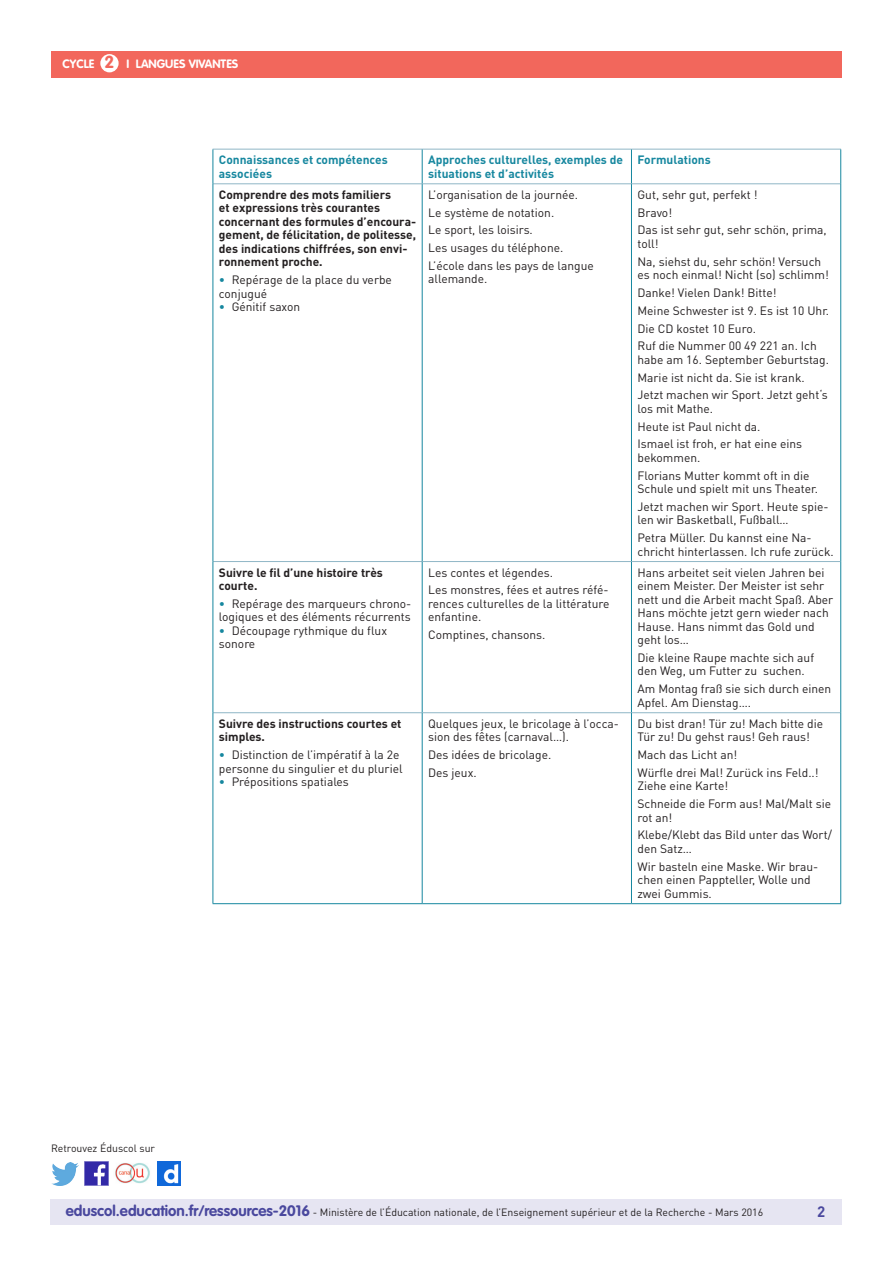
<style>
.page{position:relative;width:893px;height:1263px;background:#fff}
.page>*{position:absolute;margin:0;border:0;box-sizing:border-box;transform-origin:0 0}
.t1{font:700 17.25px "VAG Rounded Std";color:#f2675c}
.t2{font:700 15px "DIN Pro";color:#4a489e}
.Texte_courant_tablea{font:12px/13.5px "DIN Pro";color:#231f20}
.Texte_courant_tablea-2{font:700 12px/13.5px "DIN Pro";color:#231f20}
._08_Liste_à_puces_ni{font:12px/13.5px "DIN Pro";color:#231f20}
.Texte_gras_bleu{font:700 12px/13.5px "DIN Pro";color:#16879f}
.t3{font:700 12px "VAG Rounded Std";color:#fff}
.t4{font:10.5px "DIN Pro";color:#231f20}
.s1{color:#16879f}
.s2{font-family:"VAG Rounded Std";font-weight:700;font-size:15px;color:#4a489e}
</style>
<div class="page">
<div style="left:50px;top:1199px;width:791px;height:26px;background:#e6e5f2"></div>
<div style="left:51px;top:51px;width:791px;height:27px;background:#f2675c"></div>
<div style="left:100px;top:54px;width:19px;height:18px;background:#fff;border-radius:50%"></div>
<img style="left:85px;top:1162px;width:23px;height:23px">
<img style="left:51px;top:1163px;width:28px;height:22px">
<img style="left:158px;top:1162px;width:22px;height:23px">
<img style="left:115px;top:1163px;width:35px;height:21px">
<hr style="left:213px;top:149px;width:209px;height:1px;background:#8fb6c6">
<hr style="left:422px;top:149px;width:209px;height:1px;background:#8fb6c6">
<hr style="left:631px;top:149px;width:210px;height:1px;background:#8fb6c6">
<hr style="left:213px;top:183px;width:209px;height:1px;background:#8fb6c6">
<hr style="left:422px;top:183px;width:209px;height:1px;background:#8fb6c6">
<hr style="left:631px;top:183px;width:209px;height:1px;background:#8fb6c6">
<hr style="left:213px;top:561px;width:209px;height:1px;background:#8fb6c6">
<hr style="left:422px;top:561px;width:209px;height:1px;background:#8fb6c6">
<hr style="left:631px;top:561px;width:209px;height:1px;background:#8fb6c6">
<hr style="left:213px;top:712px;width:209px;height:1px;background:#8fb6c6">
<hr style="left:422px;top:712px;width:209px;height:1px;background:#8fb6c6">
<hr style="left:631px;top:712px;width:209px;height:1px;background:#8fb6c6">
<hr style="left:213px;top:149px;width:1px;height:35px;background:#16879f">
<hr style="left:422px;top:149px;width:1px;height:34px;background:#16879f">
<hr style="left:631px;top:149px;width:1px;height:34px;background:#16879f">
<hr style="left:840px;top:149px;width:1px;height:35px;background:#16879f">
<hr style="left:213px;top:184px;width:1px;height:377px;background:#16879f">
<hr style="left:422px;top:184px;width:1px;height:377px;background:#16879f">
<hr style="left:631px;top:184px;width:1px;height:377px;background:#16879f">
<hr style="left:840px;top:184px;width:1px;height:377px;background:#16879f">
<hr style="left:213px;top:561px;width:1px;height:152px;background:#16879f">
<hr style="left:422px;top:562px;width:1px;height:150px;background:#16879f">
<hr style="left:631px;top:562px;width:1px;height:150px;background:#16879f">
<hr style="left:840px;top:561px;width:1px;height:152px;background:#16879f">
<hr style="left:213px;top:713px;width:1px;height:190px;background:#16879f">
<hr style="left:422px;top:713px;width:1px;height:190px;background:#16879f">
<hr style="left:631px;top:713px;width:1px;height:190px;background:#16879f">
<hr style="left:840px;top:713px;width:1px;height:190px;background:#16879f">
<hr style="left:213px;top:903px;width:209px;height:1px;background:#16879f">
<hr style="left:422px;top:903px;width:209px;height:1px;background:#16879f">
<hr style="left:631px;top:903px;width:210px;height:1px;background:#16879f">
<p class="t1" style="left:105px;top:52px;width:11px">2</p>
<p class="t3" style="left:63px;top:57px;width:33px">CYCLE</p>
<p class="t3" style="left:127px;top:57px;width:113px">I LANGUES VIVANTES</p>
<p class="Texte_gras_bleu" style="left:219px;top:153px;width:170px">Connaissances et compétences associées</p>
<p class="Texte_gras_bleu" style="left:428px;top:153px;width:196px">Approches culturelles, exemples de situations et d’activités</p>
<p class="Texte_gras_bleu" style="left:637px;top:153px;width:75px">Formulations</p>
<p class="Texte_courant_tablea-2" style="left:219px;top:187px;width:199px">Comprendre des mots familiers<br>et expressions très courantes concernant des formules d’encoura&shy;gement, de félicitation, de politesse, des indications chiffrées, son envi&shy;ronnement proche.</p>
<p class="_08_Liste_à_puces_ni" style="left:219px;top:273px;width:175px"><span class="s1">•</span> Repérage de la place du verbe conjugué</p>
<p class="_08_Liste_à_puces_ni" style="left:219px;top:300px;width:83px"><span class="s1">•</span> Génitif saxon</p>
<p class="Texte_courant_tablea" style="left:428px;top:188px;width:151px">L’organisation de la journée.</p>
<p class="Texte_courant_tablea" style="left:428px;top:205px;width:128px">Le système de notation.</p>
<p class="Texte_courant_tablea" style="left:428px;top:223px;width:106px">Le sport, les loisirs.</p>
<p class="Texte_courant_tablea" style="left:428px;top:241px;width:137px">Les usages du téléphone.</p>
<p class="Texte_courant_tablea" style="left:428px;top:259px;width:167px">L’école dans les pays de langue allemande.</p>
<p class="Texte_courant_tablea" style="left:637px;top:188px;width:122px">Gut, sehr gut, perfekt !</p>
<p class="Texte_courant_tablea" style="left:637px;top:205px;width:36px">Bravo!</p>
<p class="Texte_courant_tablea" style="left:637px;top:223px;width:191px">Das ist sehr gut, sehr schön, prima, toll!</p>
<p class="Texte_courant_tablea" style="left:637px;top:254px;width:193px">Na, siehst du, sehr schön! Versuch es noch einmal! Nicht (so) schlimm!</p>
<p class="Texte_courant_tablea" style="left:637px;top:286px;width:141px">Danke! Vielen Dank! Bitte!</p>
<p class="Texte_courant_tablea" style="left:637px;top:303px;width:193px">Meine Schwester ist 9. Es ist 10 Uhr.</p>
<p class="Texte_courant_tablea" style="left:637px;top:321px;width:120px">Die CD kostet 10 Euro.</p>
<p class="Texte_courant_tablea" style="left:637px;top:339px;width:193px">Ruf die Nummer 00 49 221 an. Ich habe am 16. September Geburtstag.</p>
<p class="Texte_courant_tablea" style="left:637px;top:370px;width:169px">Marie ist nicht da. Sie ist krank.</p>
<p class="Texte_courant_tablea" style="left:637px;top:388px;width:192px">Jetzt machen wir Sport. Jetzt geht‘s los mit Mathe.</p>
<p class="Texte_courant_tablea" style="left:637px;top:419px;width:125px">Heute ist Paul nicht da.</p>
<p class="Texte_courant_tablea" style="left:637px;top:437px;width:166px">Ismael ist froh, er hat eine eins bekommen.</p>
<p class="Texte_courant_tablea" style="left:637px;top:468px;width:182px">Florians Mutter kommt oft in die<br>Schule und spielt mit uns Theater.</p>
<p class="Texte_courant_tablea" style="left:637px;top:499px;width:193px">Jetzt machen wir Sport. Heute spie&shy;len wir Basketball, Fußball…</p>
<p class="Texte_courant_tablea" style="left:637px;top:531px;width:198px">Petra Müller. Du kannst eine Na&shy;chricht hinterlassen. Ich rufe zurück.</p>
<p class="Texte_courant_tablea-2" style="left:219px;top:565px;width:165px">Suivre le fil d’une histoire très courte.</p>
<p class="_08_Liste_à_puces_ni" style="left:219px;top:597px;width:194px"><span class="s1">•</span> Repérage des marqueurs chrono&shy;logiques et des éléments récurrents</p>
<p class="_08_Liste_à_puces_ni" style="left:219px;top:624px;width:170px"><span class="s1">•</span> Découpage rythmique du flux sonore</p>
<p class="Texte_courant_tablea" style="left:428px;top:565px;width:126px">Les contes et légendes.</p>
<p class="Texte_courant_tablea" style="left:428px;top:583px;width:183px;text-align:justify">Les monstres, fées et autres réfé&shy;rences culturelles de la littérature enfantine.</p>
<p class="Texte_courant_tablea" style="left:428px;top:628px;width:119px">Comptines, chansons.</p>
<p class="Texte_courant_tablea-2" style="left:219px;top:716px;width:184px">Suivre des instructions courtes et simples.</p>
<p class="_08_Liste_à_puces_ni" style="left:219px;top:748px;width:185px"><span class="s1">•</span> Distinction de l’impératif à la 2e personne du singulier et du pluriel</p>
<p class="_08_Liste_à_puces_ni" style="left:219px;top:775px;width:131px"><span class="s1">•</span> Prépositions spatiales</p>
<p class="Texte_courant_tablea" style="left:428px;top:716px;width:192px">Quelques jeux, le bricolage à l’occa&shy;sion des fêtes (carnaval…).</p>
<p class="Texte_courant_tablea" style="left:428px;top:748px;width:125px">Des idées de bricolage.</p>
<p class="Texte_courant_tablea" style="left:428px;top:765px;width:50px">Des jeux.</p>
<p class="Texte_courant_tablea" style="left:637px;top:565px;width:197px">Hans arbeitet seit vielen Jahren bei einem Meister. Der Meister ist sehr nett und die Arbeit macht Spaß. Aber<br>Hans möchte jetzt gern wieder nach<br>Hause. Hans nimmt das Gold und geht los…</p>
<p class="Texte_courant_tablea" style="left:637px;top:651px;width:178px">Die kleine Raupe machte sich auf den Weg, um Futter zu suchen.</p>
<p class="Texte_courant_tablea" style="left:637px;top:682px;width:195px">Am Montag fraß sie sich durch einen<br>Apfel. Am Dienstag….</p>
<p class="Texte_courant_tablea" style="left:637px;top:716px;width:187px">Du bist dran! Tür zu! Mach bitte die<br>Tür zu! Du gehst raus! Geh raus!</p>
<p class="Texte_courant_tablea" style="left:637px;top:748px;width:101px">Mach das Licht an!</p>
<p class="Texte_courant_tablea" style="left:637px;top:765px;width:183px">Würfle drei Mal! Zurück ins Feld..!<br>Ziehe eine Karte!</p>
<p class="Texte_courant_tablea" style="left:637px;top:797px;width:195px">Schneide die Form aus! Mal/Malt sie rot an!</p>
<p class="Texte_courant_tablea" style="left:637px;top:828px;width:196px">Klebe/Klebt das Bild unter das Wort/ den Satz…</p>
<p class="Texte_courant_tablea" style="left:637px;top:859px;width:182px">Wir basteln eine Maske. Wir brau&shy;chen einen Pappteller, Wolle und zwei Gummis.</p>
<p class="t4" style="left:51px;top:1141px;width:106px">Retrouvez Éduscol sur</p>
<p class="t4" style="left:66px;top:1205px;width:699px"><span class="s2">eduscol.education.fr/ressources-2016</span> - Ministère de l’Éducation nationale, de l’Enseignement supérieur et de la Recherche - Mars 2016</p>
<p class="t2" style="left:817px;top:1201px;width:10px">2</p>
</div>
